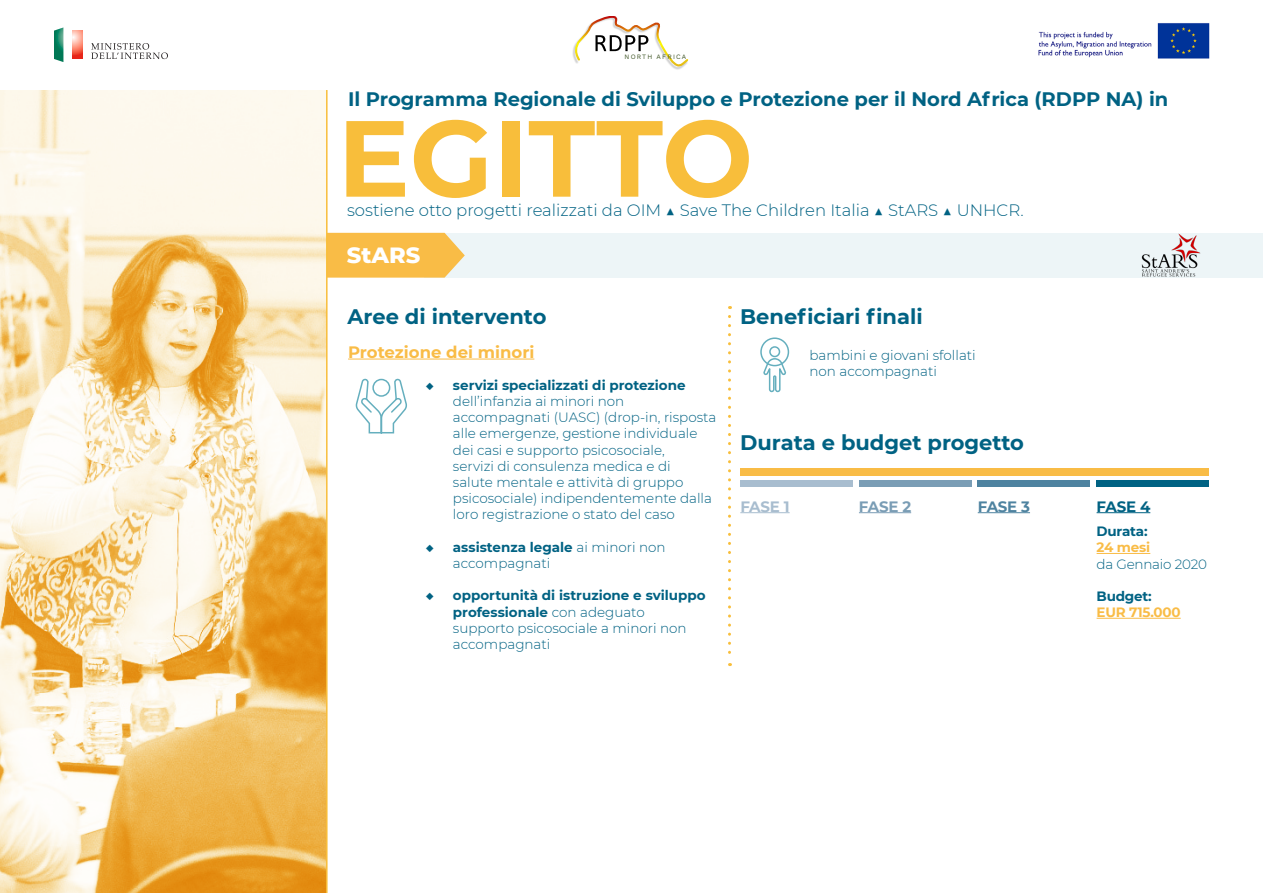
<style>
.page{position:relative;width:1263px;height:893px;background:#fff}
.page>*{position:absolute;margin:0;border:0;box-sizing:border-box;transform-origin:0 0}
.t1{font:700 108px "Montserrat";color:#f8be3b}
.t2{font:800 22.5px "Montserrat";color:#fff}
.t3{font:700 21px "Montserrat";color:#006283}
.t4{font:700 19.5px "Montserrat";color:#006283}
.t5{font:300 16.5px "Montserrat";color:#006283}
.t6{font:700 16.5px "Montserrat";color:#f9bc46}
.t7{font:700 15px "Montserrat";color:#a8bdcf}
.t8{font:700 15px "Montserrat";color:#7a9db5}
.t9{font:700 15px "Montserrat";color:#4e83a0}
.t10{font:700 15px "Montserrat";color:#006283}
.t11{font:300 13.5px/16.2px "Montserrat";color:#006283}
.t12{font:700 13.5px "Montserrat";letter-spacing:-.015em;color:#f9bc46}
.t13{font:700 13.5px "Montserrat";letter-spacing:-.015em;color:#006283}
.t14{font:6.75px "Work Sans";letter-spacing:.17em;color:#405627}
.s1{font-weight:400}
.s2{font-weight:700}
.s3{font-weight:700;color:#f9bc46}
</style>
<div class="page">
<div style="left:425px;top:233px;width:838px;height:45px;background:#edf5f7"></div>
<svg style="left:328px;top:233px;width:137px;height:45px;background:#f8c054"></svg>
<svg style="left:91px;top:43px;width:77px;height:16px"></svg>
<svg style="left:54px;top:27px;width:9px;height:35px"></svg>
<svg style="left:73px;top:31px;width:9px;height:28px"></svg>
<img style="left:1038px;top:23px;width:172px;height:36px">
<img style="left:572px;top:16px;width:109px;height:54px">
<svg style="left:574px;top:17px;width:115px;height:51px"></svg>
<img style="left:0;top:90px;width:326px;height:803px">
<hr style="left:326px;top:90px;width:2px;height:803px;background:#f8be3b">
<hr style="left:348px;top:359px;width:186px;height:1px;background:#f9bc46">
<div style="left:740px;top:468px;width:469px;height:7px;background:#f9bc46"></div>
<hr style="left:1096px;top:553px;width:54px;height:1px;background:#f9bc46">
<hr style="left:1096px;top:618px;width:85px;height:1px;background:#f9bc46">
<img style="left:1141px;top:233px;width:60px;height:44px">
<div style="left:760px;top:337px;width:29px;height:29px;border:2px solid #65afbe;border-radius:50%"></div>
<svg style="left:762px;top:345px;width:25px;height:48px"></svg>
<div style="left:740px;top:480px;width:112px;height:7px;background:#a8bdcf"></div>
<div style="left:859px;top:480px;width:112px;height:7px;background:#7a9db5"></div>
<div style="left:978px;top:480px;width:112px;height:7px;background:#4e83a0"></div>
<div style="left:1096px;top:480px;width:113px;height:7px;background:#006283"></div>
<hr style="left:859px;top:512px;width:52px;height:1px;background:#7a9db5">
<hr style="left:740px;top:512px;width:50px;height:1px;background:#a8bdcf">
<hr style="left:978px;top:512px;width:52px;height:1px;background:#4e83a0">
<hr style="left:1096px;top:512px;width:54px;height:1px;background:#006283">
<svg style="left:728px;top:316px;width:3px;height:350px"></svg>
<svg style="left:355px;top:378px;width:52px;height:56px"></svg>
<div style="left:372px;top:379px;width:18px;height:18px;border:2px solid #65afbe;border-radius:50%"></div>
<p class="t14" style="left:625px;top:52px;width:63px">NORTH AFRICA</p>
<p class="t4" style="left:348px;top:85px;width:822px">Il Programma Regionale di Sviluppo e Protezione per il Nord Africa (RDPP NA) in</p>
<p class="t1" style="left:337px;top:80px;width:417px">EGITTO</p>
<p class="t5" style="left:347px;top:199px;width:678px">sostiene otto progetti realizzati da OIM ▲ Save The Children Italia ▲ StARS ▲ UNHCR.</p>
<p class="t2" style="left:347px;top:239px;width:75px">StARS</p>
<p class="t3" style="left:347px;top:301px;width:200px">Aree di intervento</p>
<p class="t6" style="left:348px;top:340px;width:188px">Protezione dei minori</p>
<p class="t11" style="left:453px;top:376px;width:265px;text-indent:-27px"><span class="s1">◆</span> <span class="s2">servizi specializzati di protezione </span>dell’infanzia ai minori non accompagnati (UASC) (drop-in, risposta alle emergenze, gestione individuale dei casi e supporto psicosociale,<br>servizi di consulenza medica e di<br>salute mentale e attività di gruppo psicosociale) indipendentemente dalla loro registrazione o stato del caso</p>
<p class="t11" style="left:453px;top:538px;width:214px;text-indent:-27px"><span class="s1">◆</span> <span class="s2">assistenza legale</span> ai minori non accompagnati</p>
<p class="t11" style="left:453px;top:587px;width:254px;text-indent:-27px"><span class="s1">◆</span> <span class="s2">opportunità di istruzione e sviluppo professionale</span> con adeguato supporto psicosociale a minori non accompagnati</p>
<p class="t3" style="left:740px;top:301px;width:184px">Beneficiari finali</p>
<p class="t11" style="left:809px;top:347px;width:168px">bambini e giovani sfollati non accompagnati</p>
<p class="t3" style="left:740px;top:427px;width:285px">Durata e budget progetto</p>
<p class="t7" style="left:740px;top:495px;width:51px">FASE 1</p>
<p class="t8" style="left:859px;top:495px;width:54px">FASE 2</p>
<p class="t9" style="left:978px;top:495px;width:54px">FASE 3</p>
<p class="t10" style="left:1096px;top:495px;width:55px">FASE 4</p>
<p class="t11" style="left:1096px;top:523px;width:112px"><span class="s2">Durata:<br></span><span class="s3">24 mesi<br></span>da Gennaio 2020</p>
<p class="t13" style="left:1096px;top:586px;width:57px">Budget:</p>
<p class="t12" style="left:1096px;top:603px;width:86px">EUR 715.000</p>
</div>
